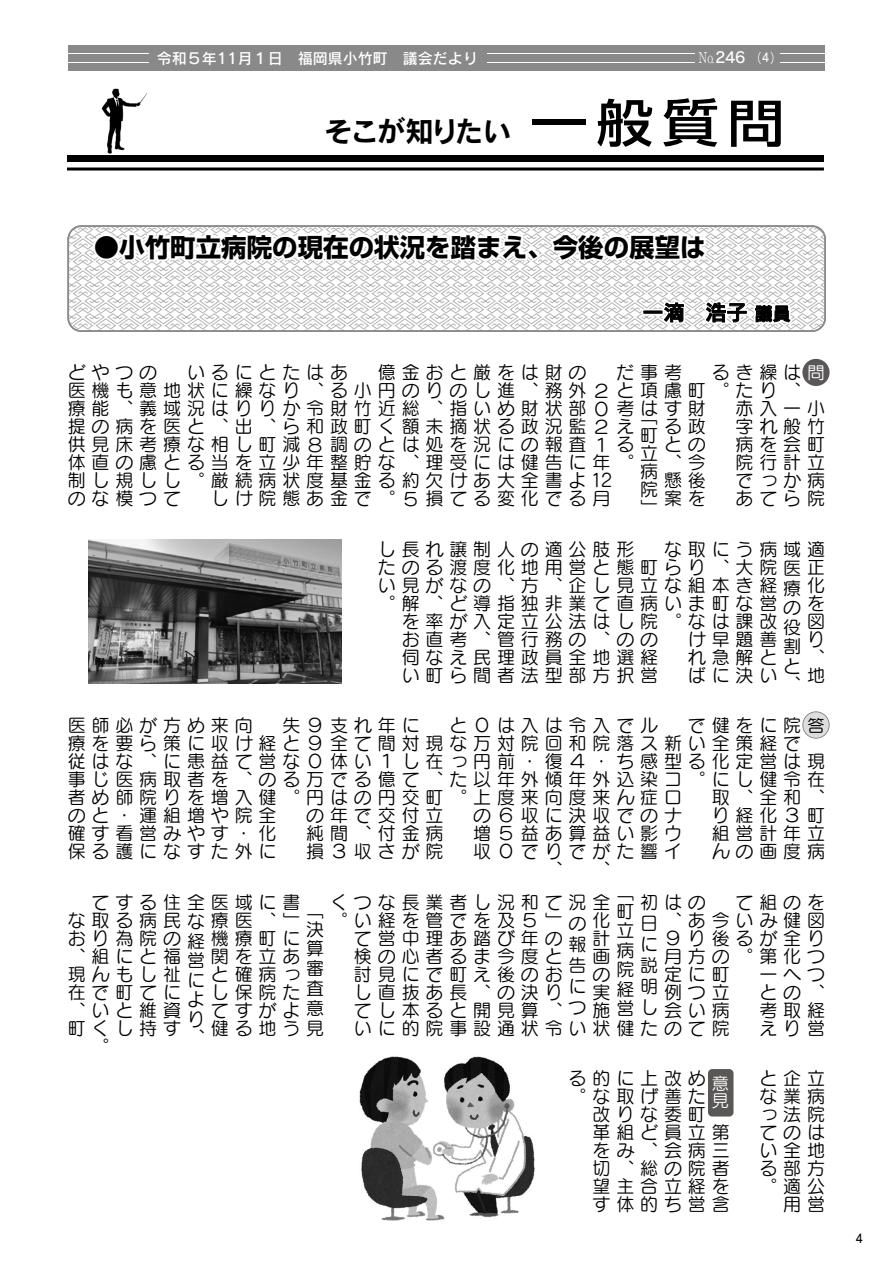
<style>
.page{position:relative;width:893px;height:1263px;background:#fff}
.page>*{position:absolute;margin:0;border:0;box-sizing:border-box;transform-origin:0 0}
.t1{font:500 51.3px "Shin Go Pro";color:#000;scale:1.11 1}
.t2{font:28.5px "Rodin Pro B";letter-spacing:-.08em;color:#000}
.t3{font:700 25.5px "Shin Go Pro";color:#000}
.t4{font:21px "Rodin Pro DB";color:#000}
.t5{font:18px/18px "Seurat Pro M";color:#000}
.t6{font:18px "Rodin Pro DB";color:#000}
.t7{font:17.25px/17.2px "Seurat Pro M";color:#fff}
.t8{font:17.25px "Seurat Pro M";color:#000}
.t9{font:15px "Rodin Pro DB";color:#fff}
.t10{font:300 15px "Ryumin Pro";color:#fff;scale:.77 1}
.t11{font:12px "Rodin Pro M";color:#fff;scale:.85 1}
.t12{font:12px "Rodin Pro DB";color:#000;scale:.85 1}
.s1{font-family:"Rodin Pro DB";font-weight:400}
.s2{font-family:"Rodin Pro DB"}
</style>
<div class="page">
<svg style="left:68px;top:226px;width:757px;height:105px"></svg>
<div style="left:93px;top:233px;width:27px;height:27px;border:4px solid #fff;border-radius:50%"></div>
<svg style="left:114px;top:228px;width:682px;height:101px"></svg>
<div style="left:67px;top:225px;width:759px;height:107px;border:2px solid #898989;border-radius:13px"></div>
<img style="left:89px;top:540px;width:253px;height:144px">
<img style="left:359px;top:1056px;width:176px;height:165px">
<div style="left:802px;top:359px;width:28px;height:27px;background:#5a5757;border-radius:50%"></div>
<svg style="left:802px;top:711px;width:28px;height:27px"></svg>
<div style="left:708px;top:1069px;width:25px;height:47px;background:#5a5757;border-radius:4px"></div>
<div style="left:68px;top:45px;width:756px;height:7px;background:#898989"></div>
<div style="left:68px;top:54px;width:756px;height:7px;background:#898989"></div>
<div style="left:68px;top:63px;width:756px;height:7px;background:#898989"></div>
<div style="left:695px;top:46px;width:84px;height:23px;background:#898989"></div>
<div style="left:149px;top:46px;width:337px;height:23px;background:#898989"></div>
<img style="left:101px;top:88px;width:47px;height:66px">
<div style="left:67px;top:155px;width:757px;height:7px;background:#000"></div>
<hr style="left:67px;top:168px;width:757px;height:3px;background:#000">
<p class="t9" style="left:157px;top:48px;width:323px">令和５年11月１日　福岡県小竹町　議会だより</p>
<h2 class="t2" style="left:324px;top:112px;width:188px">そこが知りたい</h2>
<p class="t10" style="left:699px;top:46px;width:62px">No.<span class="s1">246</span></p>
<p class="t11" style="left:757px;top:50px;width:22px"><span class="s2">4</span>) (</p>
<h1 class="t1" style="left:531px;top:81px;width:230px">一般質問</h1>
<h3 class="t3" style="left:94px;top:227px;width:614px">●小竹町立病院の現在の状況を踏まえ、今後の展望は</h3>
<p class="t4" style="left:642px;top:299px;width:106px">一滴　浩子</p>
<p class="t6" style="left:755px;top:302px;width:38px">議員</p>
<p class="t5" style="left:68px;top:363px;width:520px">どやつの　いるにとたはあ　億金おと厳をは財の医機も意地状に繰なり<br>療能、義域況はり<br>提の病を医と、出、ら和政町く<br>供見床考療な相し町減８</p>
<p class="t5" style="left:68px;top:489px;width:114px">のな模つて</p>
<p class="t5" style="left:211px;top:489px;width:207px">しけ院態あ金で。５</p>
<p class="t5" style="left:616px;top:363px;width:209px">だ事考　るき繰は問と項慮町。たり<br>考はす財<br>え<br>る</p>
<p class="t7" style="left:807px;top:363px;width:19px">問</p>
<p class="t5" style="left:449px;top:381px;width:160px">のし進、務外２</p>
<p class="t5" style="left:282px;top:399px;width:327px">か令財竹近総、指いめ財状部０</p>
<p class="t5" style="left:402px;top:417px;width:207px">額未摘状る政況監２</p>
<p class="t5" style="left:330px;top:435px;width:274px">調のとは処を況にの報査１</p>
<p class="t5" style="left:68px;top:453px;width:567px">体直の慮とる当を立少年整貯な、理受には健告に年。</p>
<p class="t5" style="left:306px;top:381px;width:136px">、る小円のり</p>
<p class="t5" style="left:783px;top:381px;width:45px">、　</p>
<p class="t5" style="left:259px;top:399px;width:17px">り</p>
<p class="t5" style="left:736px;top:399px;width:90px;text-align:justify">赤入一小字れ般竹病を会町院行計立でっか病あてら院</p>
<p class="t5" style="left:664px;top:417px;width:43px">る政との</p>
<p class="t5" style="left:640px;top:408px;width:19px">「</p>
<p class="t5" style="left:640px;top:426px;width:19px;text-align:justify">町立病院</p>
<p class="t5" style="left:664px;top:453px;width:42px">、今</p>
<p class="t5" style="left:68px;top:471px;width:546px;text-align:right">制し規しし。厳続病状度基金る約欠けあ大全書よ 12損てる変化でる月</p>
<p class="t5" style="left:664px;top:471px;width:42px">懸後案を</p>
<p class="t5" style="left:640px;top:498px;width:18px">「</p>
<p class="t5" style="left:378px;top:539px;width:448px">し長れ譲制人の適公肢形　な取にう病域適たのる渡度化地用営と態町らり<br>い見がなの、方、企し見立な組本き経</p>
<p class="t5" style="left:402px;top:611px;width:376px">を率が入定立公法はし院。なは課改お直考、管行務の、のの<br>伺なえ民理政員全地選経<br>い町ら間者法型部方択営</p>
<p class="t5" style="left:712px;top:557px;width:114px">、大院医正</p>
<p class="t5" style="left:807px;top:575px;width:19px;text-align:justify">化を図り</p>
<p class="t5" style="left:783px;top:578px;width:19px;line-height:19.5px;text-align:justify">療の役割と</p>
<p class="t5" style="left:378px;top:593px;width:400px">。解、ど導指独非業て直病いま町な営</p>
<p class="t5" style="left:688px;top:629px;width:90px;text-align:justify">け早題善れ急解とばに決い</p>
<p class="t5" style="left:807px;top:647px;width:18px">、</p>
<p class="t5" style="left:807px;top:665px;width:19px">地</p>
<p class="t5" style="left:783px;top:674px;width:18px">、</p>
<p class="t5" style="left:330px;top:716px;width:498px">支れ年に　と０<br>全て間対現な万対院回和院落ス新い全策経で　体い１</p>
<p class="t5" style="left:497px;top:716px;width:329px">は入は令入でル　で健をに院答</p>
<p class="t5" style="left:68px;top:716px;width:613px">医師必が方め来向　失９<br>療を要ら策に収け経と９<br>従はな、に患益て営な０<br>事じ医病取者を、のる万でる億て、た以年外傾年外込染コ者め師院り<br>のと・<br>確す看営みやす・<br>保る護になすた外に</p>
<p class="t8" style="left:807px;top:714px;width:19px">答</p>
<p class="t5" style="left:402px;top:752px;width:131px">し在っ円前・</p>
<p class="t5" style="left:473px;top:806px;width:40px;text-align:justify">の６増５収０</p>
<p class="t5" style="left:545px;top:752px;width:59px">復４・</p>
<p class="t5" style="left:616px;top:752px;width:209px">ち感型る化定営は現</p>
<p class="t5" style="left:688px;top:770px;width:138px">。にし健令在</p>
<p class="t5" style="left:712px;top:788px;width:114px">取、全和、</p>
<p class="t5" style="left:712px;top:806px;width:17px">り</p>
<p class="t5" style="left:712px;top:824px;width:114px">組営計年立</p>
<p class="t5" style="left:712px;top:842px;width:114px">んの画度病</p>
<p class="t5" style="left:259px;top:779px;width:423px;line-height:36px;text-indent:-72px">を増入健。円はの円交町。上度来向度来ん症ロ化</p>
<p class="t5" style="left:139px;top:806px;width:138px">運組増や院全</p>
<p class="t5" style="left:736px;top:806px;width:64px">経化３</p>
<p class="t5" style="left:807px;top:806px;width:19px">町</p>
<p class="t5" style="left:306px;top:806px;width:138px;text-align:justify">の年で交付立純間、付金病損３</p>
<p class="t5" style="left:521px;top:806px;width:162px">収に決収でのナ</p>
<p class="t5" style="left:521px;top:824px;width:161px">益あ算益い影ウ</p>
<p class="t5" style="left:521px;top:842px;width:40px">でり</p>
<p class="t5" style="left:545px;top:860px;width:18px">、</p>
<p class="t5" style="left:354px;top:842px;width:90px">収さが院</p>
<p class="t5" style="left:592px;top:842px;width:89px;text-indent:-24px">でがた響イ、</p>
<p class="t5" style="left:68px;top:892px;width:543px">　てする住全医域に書　くつな長業者し況和て況全</p>
<p class="t5" style="left:616px;top:883px;width:19px">「</p>
<p class="t5" style="left:640px;top:891px;width:185px;line-height:21px">初はの　て組のを日<br>に<br>説<br>明<br>し</p>
<p class="t5" style="left:616px;top:900px;width:19px;line-height:19.5px;text-align:justify">町立病院経</p>
<p class="t5" style="left:306px;top:901px;width:19px">「</p>
<p class="t5" style="left:354px;top:910px;width:376px;text-indent:-24px">。い経を管でを及５<br>て営中理あ踏び年の<br>検の心者るま今度と<br>討見にで町え後のお<br>し直抜あ長、の決り<br>てし本ると開見算、<br>いに的院事設通状令い状健たのて院</p>
<p class="t5" style="left:68px;top:910px;width:233px">な取る病民な療医、」おり</p>
<p class="t5" style="left:688px;top:910px;width:137px;text-indent:-24px">、あ今いみ健図り</p>
<p class="t5" style="left:569px;top:912px;width:19px;line-height:21px;text-align:justify">の報告につ</p>
<p class="t5" style="left:592px;top:910px;width:42px">化<br>計<br>画<br>の<br>実<br>施営</p>
<p class="t5" style="left:545px;top:910px;width:18px">」</p>
<p class="t5" style="left:306px;top:918px;width:19px;line-height:19.8px;text-align:justify">決算審査</p>
<p class="t5" style="left:187px;top:930px;width:19px;line-height:19.5px;text-align:justify">経営により</p>
<p class="t5" style="left:211px;top:928px;width:114px">機療町に<br>関を立あ<br>と確病っ<br>し保院た<br>てすがよ意健る地う見</p>
<p class="t5" style="left:115px;top:928px;width:67px">為院の</p>
<p class="t5" style="left:712px;top:919px;width:114px;line-height:36px;text-align:right">後るが全り一へつ</p>
<p class="t5" style="left:759px;top:982px;width:66px;text-align:justify">との、考取経えり</p>
<p class="t5" style="left:664px;top:928px;width:17px">９</p>
<p class="t5" style="left:68px;top:946px;width:114px">、組にと福</p>
<p class="t5" style="left:664px;top:946px;width:162px">月方の。第化つ定に町<br>例つ立<br>会い病</p>
<p class="t5" style="left:68px;top:964px;width:114px">現んもし祉在で町てに</p>
<p class="t5" style="left:68px;top:1000px;width:114px">、いと維資</p>
<p class="t5" style="left:68px;top:1018px;width:40px">町く</p>
<p class="t5" style="left:115px;top:1018px;width:67px">し持す</p>
<p class="t5" style="left:187px;top:1027px;width:18px">、</p>
<p class="t5" style="left:807px;top:1018px;width:18px">営</p>
<p class="t5" style="left:92px;top:1036px;width:18px">。</p>
<p class="t5" style="left:592px;top:1060px;width:138px;line-height:36px;text-indent:-24px">る的に上改め意改り</p>
<p class="t5" style="left:592px;top:1123px;width:138px;text-align:justify">革組ど員立第をみ、会病三切、総の院者望主合立経をす体的ち営含</p>
<p class="t7" style="left:712px;top:1074px;width:18px">意見</p>
<p class="t5" style="left:569px;top:1087px;width:162px">。な取げ善た見</p>
<p class="t5" style="left:640px;top:1105px;width:93px">な委町　</p>
<p class="t5" style="left:759px;top:1069px;width:66px;text-align:justify">と企立な業病っ法院てのはい全地る部方</p>
<p class="t5" style="left:783px;top:1195px;width:42px">用営</p>
<p class="t5" style="left:759px;top:1177px;width:66px">。適公</p>
<p class="t12" style="left:856px;top:1230px;width:10px">4</p>
</div>
